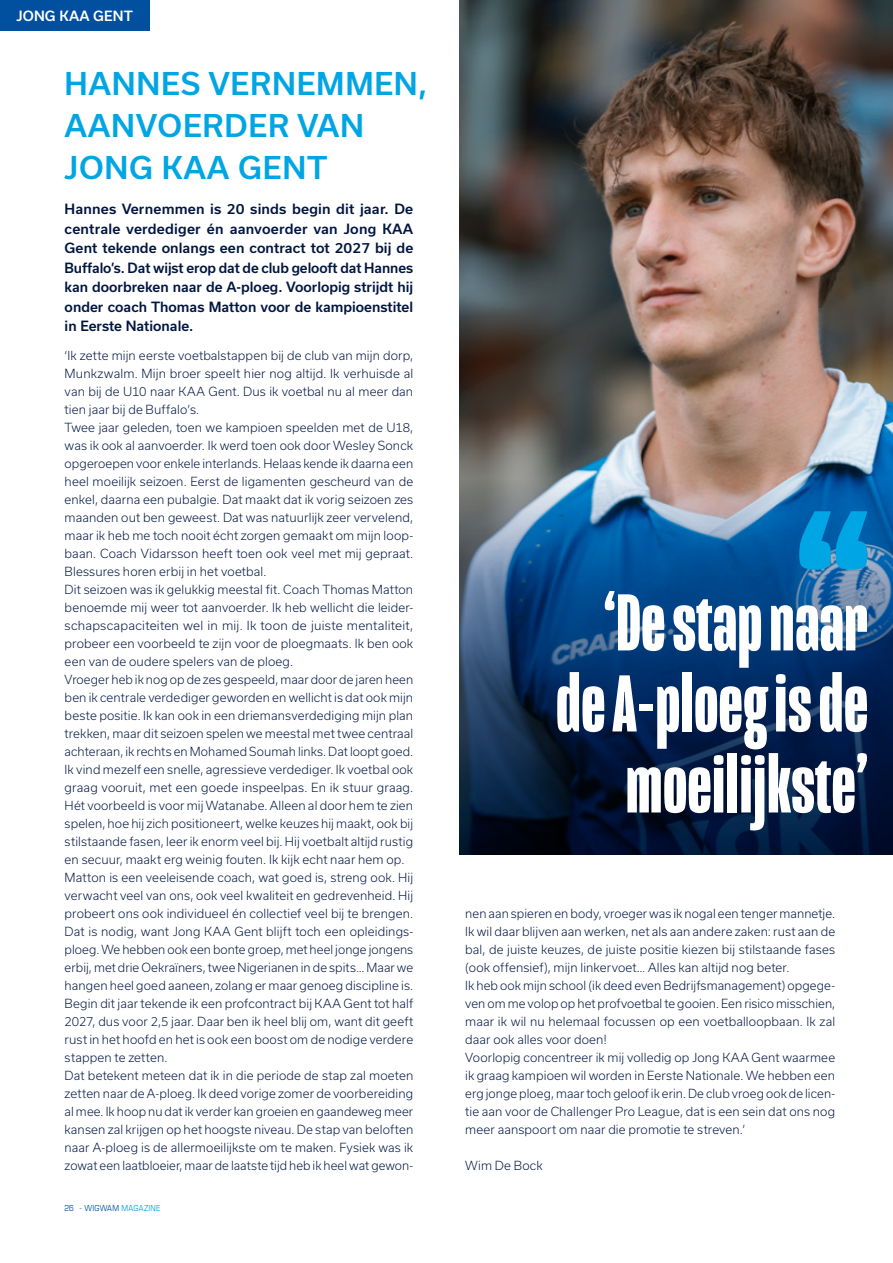
<style>
.page{position:relative;width:893px;height:1263px;background:#fff}
.page>*{position:absolute;margin:0;border:0;box-sizing:border-box;transform-origin:0 0}
.t1{font:900 240px "Mongoose";color:#00a5e3}
.t2{font:700 82.5px/81px "Mongoose";color:#fff;text-align:right}
.t3{font:500 30px/42px "Usual";letter-spacing:.025em;color:#00a5e3}
.t4{font:500 13.5px/19.5px "Usual";color:#001640;text-align:justify}
.t5{font:500 13.5px "Usual";letter-spacing:.015em;color:#fff}
.t6{font:300 12px/18px "Usual";letter-spacing:.01em;color:#001640}
.t7{font:9px "Eurostile Con";letter-spacing:.025em;color:#01509f}
.s1{color:#00a5e3}
</style>
<div class="page">
<img style="left:459px;top:0;width:434px;height:459px">
<svg style="left:459px;top:459px;width:434px;height:396px;background:#1e436d"></svg>
<div style="left:0;top:0;width:150px;height:30px;background:#01509f"></div>
<p class="t5" style="left:16px;top:8px;width:118px">JONG KAA GENT</p>
<h3 class="t3" style="left:65px;top:62px;width:364px">HANNES VERNEMMEN,<br>AANVOERDER VAN<br>JONG KAA GENT</h3>
<p class="t4" style="left:65px;top:199px;width:350px">Hannes Vernemmen is 20 sinds begin dit jaar. De centrale verdediger én aanvoerder van Jong KAA Gent tekende onlangs een contract tot 2027 bij de Buffalo’s. Dat wijst erop dat de club gelooft dat Hannes kan doorbreken naar de A-ploeg. Voorlopig strijdt hij onder coach Thomas Matton voor de kampioenstitel in Eerste Nationale.</p>
<p class="t6" style="left:65px;top:346px;width:350px">‘Ik zette mijn eerste voetbalstappen bij de club van mijn dorp, Munkzwalm. Mijn broer speelt hier nog altijd. Ik verhuisde al van bij de U10 naar KAA Gent. Dus ik voetbal nu al meer dan tien jaar bij de Buffalo’s.<br>Twee jaar geleden, toen we kampioen speelden met de U18, was ik ook al aanvoerder. Ik werd toen ook door Wesley Sonck opgeroepen voor enkele interlands. Helaas kende ik daarna een heel moeilijk seizoen. Eerst de ligamenten gescheurd van de enkel, daarna een pubalgie. Dat maakt dat ik vorig seizoen zes maanden out ben geweest. Dat was natuurlijk zeer vervelend, maar ik heb me toch nooit écht zorgen gemaakt om mijn loop&shy;baan. Coach Vidarsson heeft toen ook veel met mij gepraat.<br>Blessures horen erbij in het voetbal.<br>Dit seizoen was ik gelukkig meestal fit. Coach Thomas Matton benoemde mij weer tot aanvoerder. Ik heb wellicht die leider&shy;schapscapaciteiten wel in mij. Ik toon de juiste mentaliteit, probeer een voorbeeld te zijn voor de ploegmaats. Ik ben ook een van de oudere spelers van de ploeg.<br>Vroeger heb ik nog op de zes gespeeld, maar door de jaren heen ben ik centrale verdediger geworden en wellicht is dat ook mijn beste positie. Ik kan ook in een driemansverdediging mijn plan trekken, maar dit seizoen spelen we meestal met twee centraal achteraan, ik rechts en Mohamed Soumah links. Dat loopt goed.<br>Ik vind mezelf een snelle, agressieve verdediger. Ik voetbal ook graag vooruit, met een goede inspeelpas. En ik stuur graag.<br>Hét voorbeeld is voor mij Watanabe. Alleen al door hem te zien spelen, hoe hij zich positioneert, welke keuzes hij maakt, ook bij stilstaande fasen, leer ik enorm veel bij. Hij voetbalt altijd rustig en secuur, maakt erg weinig fouten. Ik kijk echt naar hem op.<br>Matton is een veeleisende coach, wat goed is, streng ook. Hij verwacht veel van ons, ook veel kwaliteit en gedrevenheid. Hij probeert ons ook individueel én collectief veel bij te brengen.<br>Dat is nodig, want Jong KAA Gent blijft toch een opleidings&shy;ploeg. We hebben ook een bonte groep, met heel jonge jongens erbij, met drie Oekraïners, twee Nigerianen in de spits… Maar we hangen heel goed aaneen, zolang er maar genoeg discipline is.<br>Begin dit jaar tekende ik een profcontract bij KAA Gent tot half 2027, dus voor 2,5 jaar. Daar ben ik heel blij om, want dit geeft rust in het hoofd en het is ook een boost om de nodige verdere stappen te zetten.<br>Dat betekent meteen dat ik in die periode de stap zal moeten zetten naar de A-ploeg. Ik deed vorige zomer de voorbereiding al mee. Ik hoop nu dat ik verder kan groeien en gaandeweg meer kansen zal krijgen op het hoogste niveau. De stap van beloften naar A-ploeg is de allermoeilijkste om te maken. Fysiek was ik zowat een laatbloeier, maar de laatste tijd heb ik heel wat gewon-</p>
<p class="t7" style="left:64px;top:1201px;width:97px">26 - WIGWAM <span class="s1">MAGAZINE</span></p>
<h1 class="t1" style="left:797px;top:467px;width:73px">“</h1>
<h2 class="t2" style="left:556px;top:584px;width:314px">‘De stap naar de A-ploeg is de moeilijkste’</h2>
<p class="t6" style="left:465px;top:904px;width:371px">nen aan spieren en body, vroeger was ik nogal een tenger mannetje.<br>Ik wil daar blijven aan werken, net als aan andere zaken: rust aan de bal, de juiste keuzes, de juiste positie kiezen bij stilstaande fases (ook offensief), mijn linkervoet… Alles kan altijd nog beter.<br>Ik heb ook mijn school (ik deed even Bedrijfsmanagement) opgege&shy;ven om me volop op het profvoetbal te gooien. Een risico misschien, maar ik wil nu helemaal focussen op een voetballoopbaan. Ik zal daar ook alles voor doen!<br>Voorlopig concentreer ik mij volledig op Jong KAA Gent waarmee ik graag kampioen wil worden in Eerste Nationale. We hebben een erg jonge ploeg, maar toch geloof ik erin. De club vroeg ook de licen&shy;tie aan voor de Challenger Pro League, dat is een sein dat ons nog meer aanspoort om naar die promotie te streven.’</p>
<p class="t6" style="left:465px;top:1156px;width:79px">Wim De Bock</p>
</div>
